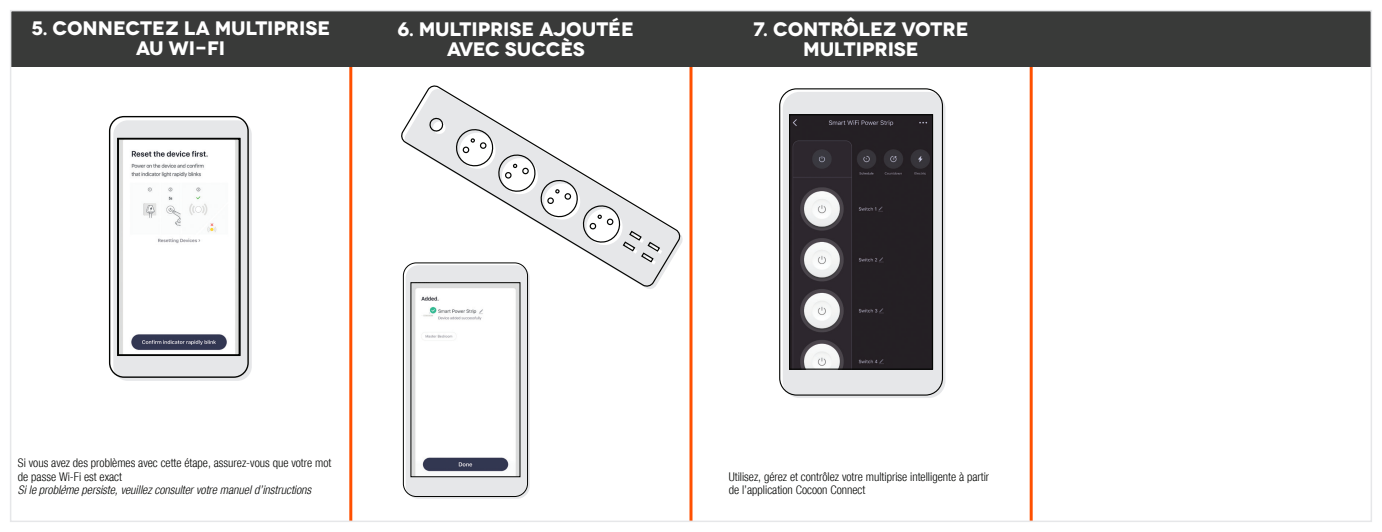
<style>
.page{position:relative;width:1382px;height:532px;background:#fff}
.page>*{position:absolute;margin:0;border:0;box-sizing:border-box;transform-origin:0 0}
.t1{font:700 19.5px/19.5px "Novecentowide";color:#fff;text-align:center}
.t2{font:300 condensed 12px/13.5px "Helvetica Neue";color:#040503}
.t3{font:12px "Helvetica Neue Light Cond Obliq";color:#040503}
</style>
<div class="page">
<svg style="left:406px;top:265px;width:124px;height:233px;background:#cccdcf"></svg>
<div style="left:403px;top:262px;width:125px;height:234px;border:1px solid #040503;border-radius:13px"></div>
<img style="left:412px;top:290px;width:106px;height:185px">
<div style="left:783px;top:92px;width:162px;height:306px;background:#e6e7e9;border-radius:17px"></div>
<div style="left:779px;top:88px;width:164px;height:307px;border:1px solid #040503;border-radius:17px"></div>
<img style="left:791px;top:116px;width:140px;height:251px">
<div style="left:789px;top:114px;width:144px;height:255px;border:1px solid #040503"></div>
<div style="left:113px;top:120px;width:139px;height:260px;background:#e6e7e9;border-radius:14px"></div>
<div style="left:109px;top:116px;width:140px;height:261px;border:1px solid #040503;border-radius:14px"></div>
<svg style="left:118px;top:139px;width:122px;height:216px;background:#e6e6e8"></svg>
<hr style="left:689px;top:11px;width:3px;height:510px;background:#ff5000">
<hr style="left:349px;top:11px;width:3px;height:510px;background:#ff5000">
<div style="left:11px;top:11px;width:340px;height:56px;background:#393a39"></div>
<div style="left:351px;top:11px;width:340px;height:56px;background:#393a39"></div>
<hr style="left:1030px;top:11px;width:3px;height:510px;background:#ff5000">
<div style="left:691px;top:11px;width:340px;height:56px;background:#393a39"></div>
<div style="left:1031px;top:11px;width:340px;height:56px;background:#393a39"></div>
<svg style="left:404px;top:235px;width:279px;height:55px"></svg>
<svg style="left:401px;top:85px;width:280px;height:202px"></svg>
<svg style="left:455px;top:126px;width:206px;height:137px"></svg>
<svg style="left:428px;top:117px;width:16px;height:15px"></svg>
<h1 class="t1" style="left:31px;top:19px;width:301px">5. CONNECTEZ LA MULTIPRISE<br>AU WI-FI</h1>
<h1 class="t1" style="left:398px;top:20px;width:238px">6. MULTIPRISE AJOUTÉE<br>AVEC SUCCÈS</h1>
<h1 class="t1" style="left:754px;top:20px;width:217px">7. CONTRÔLEZ VOTRE<br>MULTIPRISE</h1>
<p class="t2" style="left:18px;top:457px;width:315px">Si vous avez des problèmes avec cette étape, assurez-vous que votre mot de passe Wi-Fi est exact</p>
<p class="t3" style="left:18px;top:485px;width:295px">Si le problème persiste, veuillez consulter votre manuel d’instructions</p>
<p class="t2" style="left:729px;top:470px;width:262px">Utilisez, gérez et contrôlez votre multiprise intelligente à partir de l’application Cocoon Connect</p>
</div>
